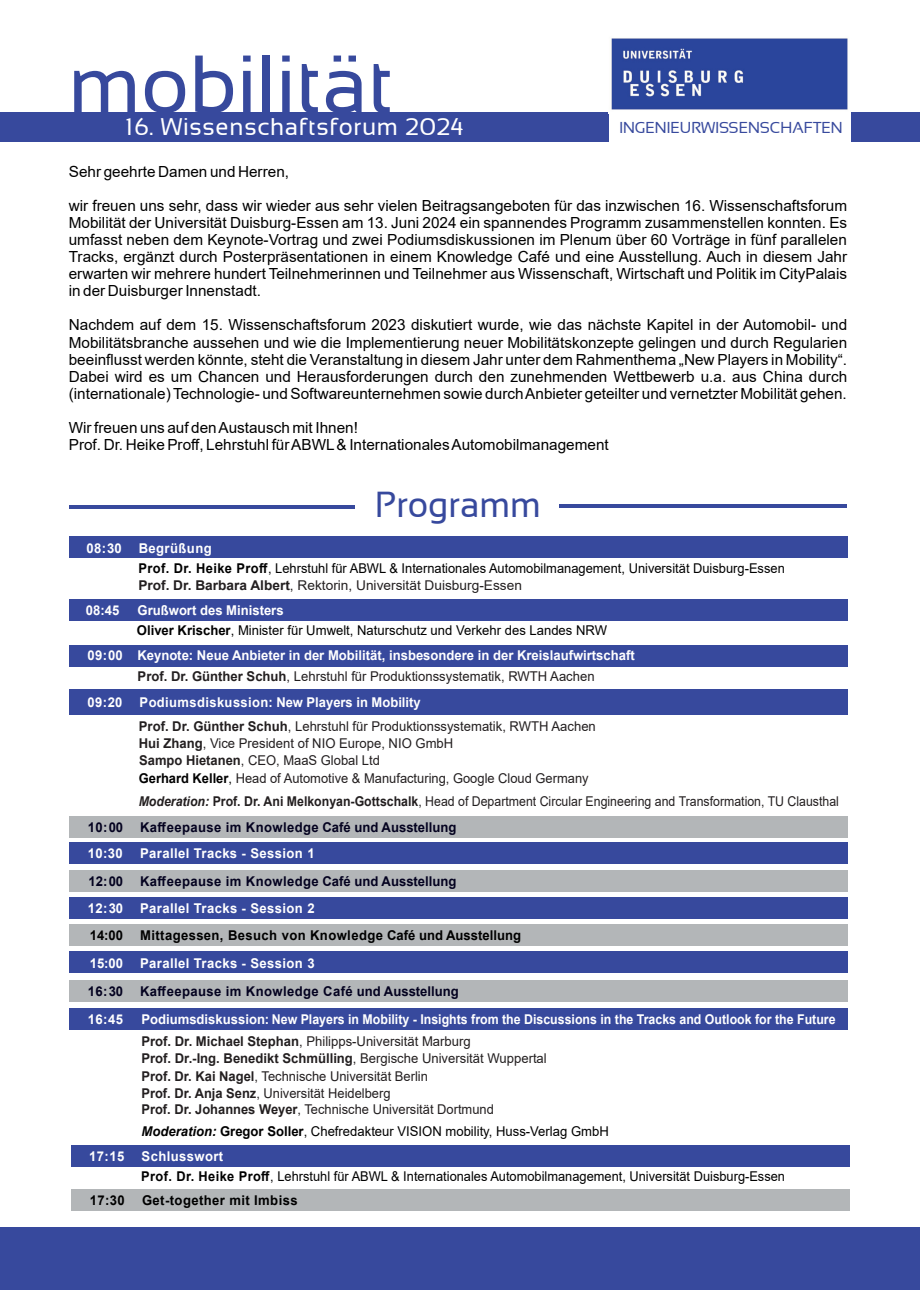
<style>
.page{position:relative;width:920px;height:1290px;background:#fff}
.page>*{position:absolute;margin:0;border:0;box-sizing:border-box;transform-origin:0 0}
.t1{font:82.5px "Sansation";color:#37499d}
.t2{font:36px "Sansation";color:#37499d}
.t3{font:24px "Sansation";letter-spacing:.03em;color:#fff}
.t4{font:15.75px "Sansation";color:#37499d}
.t5{font:15.3px/17.1px "Arial";color:#000;text-align:justify}
.t6{font:13.5px/17.1px "Arial";color:#231f20}
.t7{font:13.5px/20px "Arial";color:#000;scale:.95 1}
.t8{font:700 13.5px "Arial";color:#fff}
.t9{font:13.5px/20.1px "Arial";color:#000}
.t10{font:13.5px "Arial";color:#231f20;scale:.91 1}
.t11{font:700 13.5px "Arial";letter-spacing:.03em;color:#fff}
.t12{font:700 13.5px "Arial";letter-spacing:.03em;color:#040220}
.t13{font:700 13.5px "Arial";letter-spacing:.03em;color:#000}
.t14{font:700 13.5px "Arial";letter-spacing:.01em;color:#040220}
.t15{font:700 13.5px "Arial";color:#fff;scale:.96 1}
.s1{font-weight:700}
.s2{font-weight:700;color:#fff}
.s3{font-weight:700;color:#000}
.s4{color:#000}
.s5{font-weight:700;font-style:italic}
</style>
<div class="page">
<div style="left:0;top:1227px;width:920px;height:63px;background:#37499d"></div>
<div style="left:69px;top:536px;width:778px;height:22px;background:#37499d"></div>
<div style="left:69px;top:599px;width:779px;height:21px;background:#37499d"></div>
<div style="left:69px;top:645px;width:779px;height:21px;background:#37499d"></div>
<div style="left:69px;top:816px;width:779px;height:21px;background:#b3b6b8"></div>
<div style="left:69px;top:842px;width:779px;height:22px;background:#37499d"></div>
<div style="left:69px;top:897px;width:779px;height:22px;background:#37499d"></div>
<div style="left:69px;top:924px;width:779px;height:21px;background:#b3b6b8"></div>
<div style="left:69px;top:952px;width:779px;height:21px;background:#37499d"></div>
<div style="left:71px;top:1145px;width:779px;height:21px;background:#37499d"></div>
<div style="left:71px;top:1189px;width:779px;height:22px;background:#b3b6b8"></div>
<div style="left:69px;top:870px;width:779px;height:21px;background:#b3b6b8"></div>
<div style="left:69px;top:980px;width:779px;height:22px;background:#b3b6b8"></div>
<div style="left:69px;top:1008px;width:779px;height:21px;background:#37499d"></div>
<div style="left:69px;top:689px;width:779px;height:26px;background:#37499d"></div>
<hr style="left:559px;top:504px;width:288px;height:4px;background:#37499d">
<hr style="left:69px;top:505px;width:286px;height:4px;background:#37499d">
<div style="left:0;top:112px;width:609px;height:30px;background:#37499d"></div>
<img style="left:611px;top:38px;width:237px;height:72px">
<div style="left:851px;top:112px;width:69px;height:30px;background:#37499d"></div>
<h1 class="t1" style="left:68px;top:53px;width:327px">mobilität</h1>
<h3 class="t3" style="left:126px;top:117px;width:339px">16. Wissenschaftsforum 2024</h3>
<p class="t4" style="left:619px;top:122px;width:225px">INGENIEURWISSENSCHAFTEN</p>
<p class="t5" style="left:69px;top:164px;width:222px">Sehr geehrte Damen und Herren,</p>
<p class="t5" style="left:69px;top:198px;width:780px">wir freuen uns sehr, dass wir wieder aus sehr vielen Beitragsangeboten für das inzwischen 16. Wissenschaftsforum Mobilität der Universität Duisburg-Essen am 13. Juni 2024 ein spannendes Programm zusammenstellen konnten. Es umfasst neben dem Keynote-Vortrag und zwei Podiumsdiskussionen im Plenum über 60 Vorträge in fünf parallelen Tracks, ergänzt durch Posterpräsentationen in einem Knowledge Café und eine Ausstellung. Auch in diesem Jahr erwarten wir mehrere hundert Teilnehmerinnen und Teilnehmer aus Wissenschaft, Wirtschaft und Politik im CityPalais in der Duisburger Innenstadt.</p>
<p class="t5" style="left:69px;top:318px;width:780px">Nachdem auf dem 15. Wissenschaftsforum 2023 diskutiert wurde, wie das nächste Kapitel in der Automobil- und Mobilitätsbranche aussehen und wie die Implementierung neuer Mobilitätskonzepte gelingen und durch Regularien beeinflusst werden könnte, steht die Veranstaltung in diesem Jahr unter dem Rahmenthema „New Players in Mobility“.<br>Dabei wird es um Chancen und Herausforderungen durch den zunehmenden Wettbewerb u.a. aus China durch (internationale) Technologie- und Softwareunternehmen sowie durch Anbieter geteilter und vernetzter Mobilität gehen.</p>
<p class="t5" style="left:69px;top:420px;width:541px">Wir freuen uns auf den Austausch mit Ihnen!<br>Prof. Dr. Heike Proff, Lehrstuhl für ABWL &amp; Internationales Automobilmanagement</p>
<h2 class="t2" style="left:375px;top:491px;width:167px">Programm</h2>
<p class="t11" style="left:86px;top:543px;width:127px">08:30 Begrüßung</p>
<p class="t6" style="left:138px;top:578px;width:385px"><span class="s1">Prof. Dr. Barbara Albert</span>, Rektorin, Universität Duisburg-Essen</p>
<p class="t8" style="left:86px;top:605px;width:35px">08:45</p>
<p class="t9" style="left:137px;top:602px;width:472px"><span class="s2">Grußwort des Ministers<br></span><span class="s1">Oliver Krischer</span>, Minister für Umwelt, Naturschutz und Verkehr des Landes NRW</p>
<p class="t8" style="left:87px;top:651px;width:549px">09:00 Keynote: Neue Anbieter in der Mobilität, insbesondere in der Kreislaufwirtschaft</p>
<p class="t7" style="left:139px;top:559px;width:682px"><span class="s1">Prof. Dr. Heike Proff</span>, Lehrstuhl für ABWL &amp; Internationales Automobilmanagement, Universität Duisburg-Essen</p>
<p class="t6" style="left:138px;top:669px;width:459px"><span class="s1">Prof. Dr. Günther Schuh</span>, Lehrstuhl für Produktionssystematik, RWTH Aachen</p>
<p class="t15" style="left:88px;top:697px;width:38px">09:20</p>
<p class="t6" style="left:139px;top:691px;width:459px;line-height:23.9px"><span class="s2">Podiumsdiskussion: New Players in Mobility<br></span><span class="s1">Prof. Dr. Günther Schuh</span>, Lehrstuhl für Produktionssystematik, RWTH Aachen</p>
<p class="t6" style="left:139px;top:736px;width:451px"><span class="s1">Hui Zhang</span>, Vice President of NIO Europe, NIO GmbH<br><span class="s1">Sampo Hietanen</span>, CEO, MaaS Global Ltd<br><span class="s3">Gerhard Keller</span><span class="s4">,</span> Head of Automotive &amp; Manufacturing, Google Cloud Germany</p>
<p class="t10" style="left:139px;top:796px;width:771px"><span class="s5">Moderation:</span> <span class="s1">Prof. Dr. Ani Melkonyan-Gottschalk</span>, Head of Department Circular Engineering and Transformation, TU Clausthal</p>
<p class="t12" style="left:88px;top:822px;width:370px">10:00 Kaffeepause im Knowledge Café und Ausstellung</p>
<p class="t8" style="left:88px;top:848px;width:37px">10:30</p>
<p class="t11" style="left:140px;top:848px;width:176px">Parallel Tracks - Session 1</p>
<p class="t14" style="left:89px;top:876px;width:369px">12:00 Kaffeepause im Knowledge Café und Ausstellung</p>
<p class="t11" style="left:88px;top:903px;width:228px">12:30 Parallel Tracks - Session 2</p>
<p class="t13" style="left:90px;top:930px;width:433px">14:00 Mittagessen, Besuch von Knowledge Café und Ausstellung</p>
<p class="t11" style="left:90px;top:958px;width:226px">15:00 Parallel Tracks - Session 3</p>
<p class="t12" style="left:88px;top:986px;width:373px">16:30 Kaffeepause im Knowledge Café und Ausstellung</p>
<p class="t8" style="left:88px;top:1014px;width:37px">16:45</p>
<p class="t8" style="left:141px;top:1014px;width:696px">Podiumsdiskussion: New Players in Mobility - Insights from the Discussions in the Tracks and Outlook for the Future</p>
<p class="t6" style="left:141px;top:1034px;width:407px"><span class="s1">Prof. Dr. Michael Stephan</span>, Philipps-Universität Marburg<br><span class="s1">Prof. Dr.-Ing. Benedikt Schmülling</span>, Bergische Universität Wuppertal <span class="s1">Prof. Dr. Kai Nagel</span>, Technische Universität Berlin<br><span class="s1">Prof. Dr. Anja Senz</span>, Universität Heidelberg<br><span class="s1">Prof. Dr. Johannes Weyer</span>, Technische Universität Dortmund</p>
<p class="t9" style="left:142px;top:1122px;width:469px"><span class="s5">Moderation:</span> <span class="s1">Gregor Soller</span>, Chefredakteur VISION mobility, Huss-Verlag GmbH</p>
<p class="t8" style="left:89px;top:1151px;width:37px">17:15</p>
<p class="t7" style="left:141px;top:1147px;width:679px"><span class="s2">Schlusswort<br></span><span class="s1">Prof. Dr. Heike Proff</span>, Lehrstuhl für ABWL &amp; Internationales Automobilmanagement, Universität Duisburg-Essen</p>
<p class="t13" style="left:90px;top:1195px;width:37px">17:30</p>
<p class="t13" style="left:142px;top:1195px;width:157px">Get-together mit Imbiss</p>
</div>
